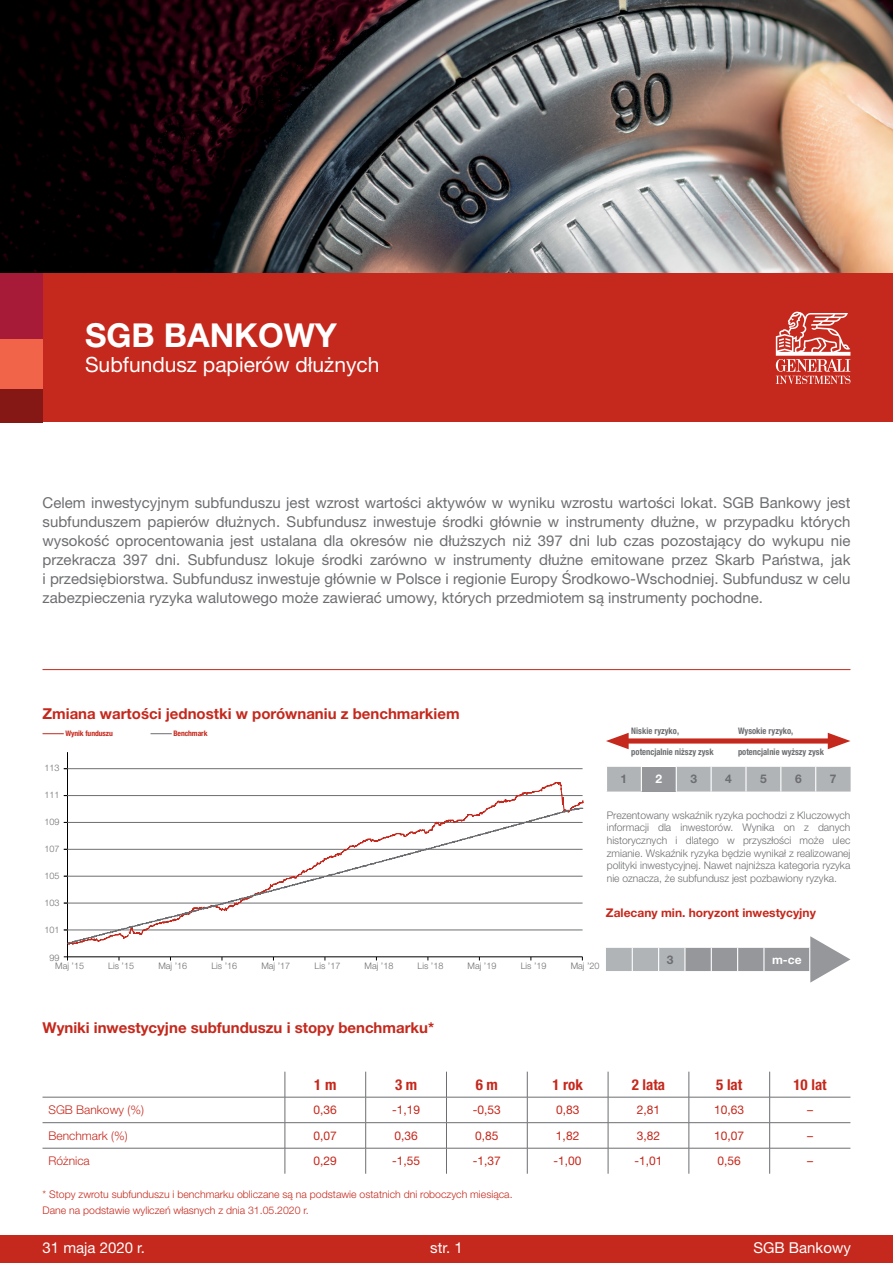
<style>
.page{position:relative;width:893px;height:1263px;background:#fff}
.page>*{position:absolute;margin:0;border:0;box-sizing:border-box;transform-origin:0 0}
.t1{font:700 33px "Helvetica Neue LT Pro";color:#fff}
.t2{font:21px "Helvetica Neue LT Pro";color:#fff}
.t3{font:15px/19px "Helvetica Neue LT Pro";color:#6d6e71;text-align:justify}
.t4{font:700 15px "Helvetica Neue LT Pro";color:#c5281c}
.t5{font:15px "Helvetica Neue LT Pro";color:#fff}
.t6{font:700 condensed 15px "Helvetica Neue LT Pro";color:#c5281c}
.t7{font:12px "Helvetica Neue LT Pro";color:#c5281c}
.t8{font:700 12px "Helvetica Neue LT Pro";color:#c5281c}
.t9{font:300 12px "Helvetica Neue LT Pro";color:#c5281c}
.t10{font:700 12px "Helvetica Neue LT Pro";color:#6d6e71}
.t11{font:700 12px "Helvetica Neue LT Pro";color:#fff}
.t12{font:300 10.5px/12.6px "Helvetica Neue LT Pro";color:#6d6e71;text-align:justify}
.t13{font:300 10.5px/16.5px "Helvetica Neue LT Pro";color:#c5281c}
.t14{font:300 9px "Helvetica Neue LT Pro";color:#6d6e71}
.t15{font:700 condensed 9px "Helvetica Neue LT Pro";color:#6d6e71;scale:.95 1}
.t16{font:700 condensed 7.65px "Helvetica Neue LT Pro";letter-spacing:-.01em;color:#c5281c}
.s1{color:#b1b4b6}
</style>
<div class="page">
<svg style="left:43px;top:733px;width:21px;height:1px"></svg>
<svg style="left:151px;top:733px;width:21px;height:1px"></svg>
<hr style="left:43px;top:669px;width:807px;height:1px;background:#c5281c">
<svg style="left:43px;top:1072px;width:807px;height:102px"></svg>
<hr style="left:43px;top:1097px;width:242px;height:1px;background:#6d6e71">
<hr style="left:43px;top:1122px;width:242px;height:1px;background:#6d6e71">
<hr style="left:43px;top:1148px;width:242px;height:1px;background:#6d6e71">
<svg style="left:285px;top:1072px;width:1px;height:102px"></svg>
<hr style="left:285px;top:1097px;width:81px;height:1px;background:#6d6e71">
<hr style="left:366px;top:1097px;width:80px;height:1px;background:#6d6e71">
<hr style="left:446px;top:1097px;width:81px;height:1px;background:#6d6e71">
<hr style="left:527px;top:1097px;width:81px;height:1px;background:#6d6e71">
<hr style="left:608px;top:1097px;width:81px;height:1px;background:#6d6e71">
<hr style="left:689px;top:1097px;width:81px;height:1px;background:#6d6e71">
<hr style="left:770px;top:1097px;width:80px;height:1px;background:#6d6e71">
<hr style="left:285px;top:1122px;width:81px;height:1px;background:#6d6e71">
<hr style="left:366px;top:1122px;width:80px;height:1px;background:#6d6e71">
<hr style="left:446px;top:1122px;width:81px;height:1px;background:#6d6e71">
<hr style="left:527px;top:1122px;width:81px;height:1px;background:#6d6e71">
<hr style="left:608px;top:1122px;width:81px;height:1px;background:#6d6e71">
<hr style="left:689px;top:1122px;width:81px;height:1px;background:#6d6e71">
<hr style="left:770px;top:1122px;width:80px;height:1px;background:#6d6e71">
<hr style="left:285px;top:1148px;width:81px;height:1px;background:#6d6e71">
<hr style="left:366px;top:1148px;width:80px;height:1px;background:#6d6e71">
<svg style="left:365px;top:1072px;width:1px;height:102px"></svg>
<hr style="left:446px;top:1148px;width:81px;height:1px;background:#6d6e71">
<svg style="left:446px;top:1072px;width:1px;height:102px"></svg>
<hr style="left:527px;top:1148px;width:81px;height:1px;background:#6d6e71">
<svg style="left:527px;top:1072px;width:1px;height:102px"></svg>
<hr style="left:608px;top:1148px;width:81px;height:1px;background:#6d6e71">
<svg style="left:608px;top:1072px;width:1px;height:102px"></svg>
<hr style="left:689px;top:1148px;width:81px;height:1px;background:#6d6e71">
<svg style="left:689px;top:1072px;width:1px;height:102px"></svg>
<hr style="left:770px;top:1148px;width:80px;height:1px;background:#6d6e71">
<svg style="left:769px;top:1072px;width:1px;height:102px"></svg>
<svg style="left:606px;top:936px;width:244px;height:47px"></svg>
<hr style="left:67px;top:752px;width:1px;height:208px;background:#000">
<hr style="left:64px;top:956px;width:519px;height:1px;background:#000">
<hr style="left:64px;top:903px;width:519px;height:1px;background:#6d6e71">
<hr style="left:64px;top:930px;width:519px;height:1px;background:#6d6e71">
<hr style="left:64px;top:849px;width:519px;height:1px;background:#6d6e71">
<hr style="left:64px;top:876px;width:519px;height:1px;background:#6d6e71">
<hr style="left:64px;top:768px;width:519px;height:1px;background:#6d6e71">
<hr style="left:64px;top:795px;width:519px;height:1px;background:#6d6e71">
<hr style="left:64px;top:822px;width:519px;height:1px;background:#6d6e71">
<div style="left:0;top:1235px;width:893px;height:28px;background:#c5281c"></div>
<img style="left:0;top:0;width:893px;height:274px">
<div style="left:42px;top:274px;width:851px;height:148px;background:#c5281c"></div>
<svg style="left:776px;top:311px;width:74px;height:73px"></svg>
<div style="left:0;top:274px;width:43px;height:66px;background:#a81b38"></div>
<div style="left:0;top:340px;width:43px;height:49px;background:#f1644a"></div>
<div style="left:0;top:389px;width:43px;height:33px;background:#851714"></div>
<div style="left:619px;top:738px;width:218px;height:5px;background:#c5281c"></div>
<svg style="left:606px;top:733px;width:23px;height:16px"></svg>
<svg style="left:828px;top:733px;width:22px;height:16px"></svg>
<svg style="left:607px;top:767px;width:244px;height:24px;background:#afb2b4"></svg>
<svg style="left:68px;top:807px;width:515px;height:138px"></svg>
<h1 class="t1" style="left:85px;top:314px;width:253px">SGB BANKOWY</h1>
<h2 class="t2" style="left:85px;top:352px;width:296px">Subfundusz papierów dłużnych</h2>
<p class="t3" style="left:43px;top:493px;width:809px">Celem inwestycyjnym subfunduszu jest wzrost wartości aktywów w wyniku wzrostu wartości lokat. SGB Bankowy jest subfunduszem papierów dłużnych. Subfundusz inwestuje środki głównie w instrumenty dłużne, w przypadku których wysokość oprocentowania jest ustalana dla okresów nie dłuższych niż 397 dni lub czas pozostający do wykupu nie przekracza 397 dni. Subfundusz lokuje środki zarówno w instrumenty dłużne emitowane przez Skarb Państwa, jak i przedsiębiorstwa. Subfundusz inwestuje głównie w Polsce i regionie Europy Środkowo-Wschodniej. Subfundusz w celu zabezpieczenia ryzyka walutowego może zawierać umowy, których przedmiotem są instrumenty pochodne.</p>
<p class="t4" style="left:43px;top:704px;width:419px">Zmiana wartości jednostki w porównaniu z benchmarkiem</p>
<p class="t16" style="left:65px;top:729px;width:49px">Wynik funduszu</p>
<p class="t16" style="left:173px;top:729px;width:36px">Benchmark</p>
<p class="t14" style="left:45px;top:763px;width:17px">113</p>
<p class="t14" style="left:45px;top:790px;width:17px">111</p>
<p class="t14" style="left:45px;top:817px;width:17px">109</p>
<p class="t14" style="left:45px;top:844px;width:17px">107</p>
<p class="t14" style="left:45px;top:871px;width:17px">105</p>
<p class="t14" style="left:45px;top:898px;width:17px">103</p>
<p class="t14" style="left:45px;top:925px;width:17px">101</p>
<p class="t14" style="left:50px;top:952px;width:12px">99</p>
<p class="t15" style="left:631px;top:725px;width:52px">Niskie ryzyko,</p>
<p class="t15" style="left:631px;top:746px;width:88px">potencjalnie niższy zysk</p>
<p class="t15" style="left:738px;top:746px;width:92px">potencjalnie wyższy zysk</p>
<p class="t15" style="left:738px;top:725px;width:60px">Wysokie ryzyko,</p>
<p class="t10" style="left:621px;top:772px;width:8px">1</p>
<p class="t11" style="left:655px;top:772px;width:8px">2</p>
<p class="t10" style="left:690px;top:772px;width:8px">3</p>
<p class="t10" style="left:725px;top:772px;width:8px">4</p>
<p class="t10" style="left:760px;top:772px;width:8px">5</p>
<p class="t10" style="left:795px;top:772px;width:8px">6</p>
<p class="t10" style="left:830px;top:772px;width:8px">7</p>
<p class="t12" style="left:607px;top:808px;width:245px">Prezentowany wskaźnik ryzyka pochodzi z Kluczowych informacji dla inwestorów. Wynika on z danych historycznych i dlatego w przyszłości może ulec zmianie. Wskaźnik ryzyka będzie wynikał z realizowanej polityki inwestycyjnej. Nawet najniższa kategoria ryzyka nie oznacza, że subfundusz jest pozbawiony ryzyka.</p>
<p class="t8" style="left:606px;top:905px;width:212px">Zalecany min. horyzont inwestycyjny</p>
<p class="t10" style="left:667px;top:952px;width:18px">3 <span class="s1">3</span></p>
<p class="t11" style="left:772px;top:952px;width:31px">m-ce</p>
<p class="t14" style="left:55px;top:960px;width:30px">Maj ’15</p>
<p class="t14" style="left:108px;top:960px;width:27px">Lis ’15</p>
<p class="t14" style="left:158px;top:960px;width:30px">Maj ’16</p>
<p class="t14" style="left:211px;top:960px;width:27px">Lis ’16</p>
<p class="t14" style="left:261px;top:960px;width:30px">Maj ’17</p>
<p class="t14" style="left:314px;top:960px;width:27px">Lis ’17</p>
<p class="t14" style="left:365px;top:960px;width:30px">Maj ’18</p>
<p class="t14" style="left:418px;top:960px;width:27px">Lis ’18</p>
<p class="t14" style="left:468px;top:960px;width:30px">Maj ’19</p>
<p class="t14" style="left:521px;top:960px;width:27px">Lis ’19</p>
<p class="t14" style="left:571px;top:960px;width:30px">Maj ’20</p>
<p class="t4" style="left:43px;top:1018px;width:393px">Wyniki inwestycyjne subfunduszu i stopy benchmarku*</p>
<p class="t6" style="left:314px;top:1075px;width:24px">1 m</p>
<p class="t6" style="left:395px;top:1075px;width:24px">3 m</p>
<p class="t6" style="left:476px;top:1075px;width:24px">6 m</p>
<p class="t6" style="left:552px;top:1075px;width:32px">1 rok</p>
<p class="t6" style="left:632px;top:1075px;width:35px">2 lata</p>
<p class="t6" style="left:716px;top:1075px;width:28px">5 lat</p>
<p class="t6" style="left:793px;top:1075px;width:35px">10 lat</p>
<p class="t9" style="left:49px;top:1102px;width:97px">SGB Bankowy (%)</p>
<p class="t7" style="left:314px;top:1102px;width:25px">0,36</p>
<p class="t7" style="left:392px;top:1102px;width:30px">-1,19</p>
<p class="t7" style="left:473px;top:1102px;width:30px">-0,53</p>
<p class="t7" style="left:556px;top:1102px;width:25px">0,83</p>
<p class="t7" style="left:637px;top:1102px;width:25px">2,81</p>
<p class="t7" style="left:714px;top:1102px;width:32px">10,63</p>
<p class="t7" style="left:807px;top:1102px;width:7px">–</p>
<p class="t9" style="left:49px;top:1128px;width:81px">Benchmark (%)</p>
<p class="t7" style="left:314px;top:1128px;width:25px">0,07</p>
<p class="t7" style="left:394px;top:1128px;width:25px">0,36</p>
<p class="t7" style="left:475px;top:1128px;width:25px">0,85</p>
<p class="t7" style="left:556px;top:1128px;width:25px">1,82</p>
<p class="t7" style="left:637px;top:1128px;width:25px">3,82</p>
<p class="t7" style="left:714px;top:1128px;width:32px">10,07</p>
<p class="t7" style="left:807px;top:1128px;width:7px">–</p>
<p class="t9" style="left:48px;top:1153px;width:43px">Różnica</p>
<p class="t7" style="left:314px;top:1153px;width:25px">0,29</p>
<p class="t7" style="left:392px;top:1153px;width:30px">-1,55</p>
<p class="t7" style="left:473px;top:1153px;width:30px">-1,37</p>
<p class="t7" style="left:554px;top:1153px;width:30px">-1,00</p>
<p class="t7" style="left:634px;top:1153px;width:30px">-1,01</p>
<p class="t7" style="left:717px;top:1153px;width:25px">0,56</p>
<p class="t7" style="left:807px;top:1153px;width:7px">–</p>
<p class="t13" style="left:43px;top:1185px;width:472px">* Stopy zwrotu subfunduszu i benchmarku obliczane są na podstawie ostatnich dni roboczych miesiąca.<br>Dane na podstawie wyliczeń własnych z dnia 31.05.2020 r.</p>
<p class="t5" style="left:43px;top:1238px;width:104px">31 maja 2020 r.</p>
<p class="t5" style="left:430px;top:1238px;width:34px">str. 1</p>
<p class="t5" style="left:753px;top:1238px;width:99px">SGB Bankowy</p>
</div>
